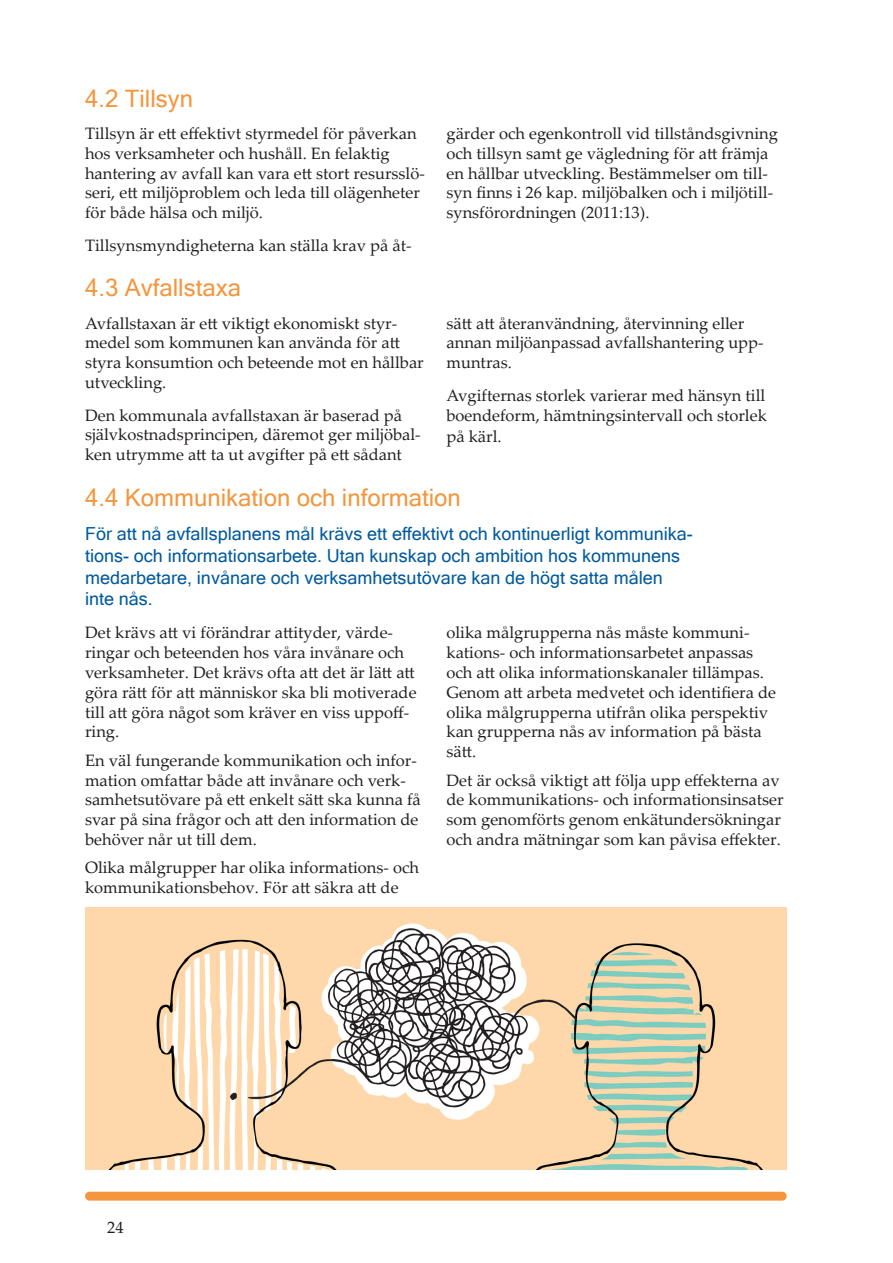
<style>
.page{position:relative;width:893px;height:1263px;background:#fff}
.page>*{position:absolute;margin:0;border:0;box-sizing:border-box;transform-origin:0 0}
.Rubrik_2{font:24px "Microsoft Sans Serif";color:#f4963d}
.t1{font:18px/21.6px "Microsoft Sans Serif";color:#015a9d}
.t2{font:16.5px/19.8px "Palatino Linotype";color:#231f20}
</style>
<div class="page">
<div style="left:85px;top:1192px;width:702px;height:8px;background:#f4963d;border-radius:4px"></div>
<img style="left:85px;top:907px;width:702px;height:262px">
<p class="Rubrik_2" style="left:85px;top:83px;width:110px">4.2 Tillsyn</p>
<p class="t2" style="left:85px;top:123px;width:341px">Tillsyn är ett effektivt styrmedel för påverkan hos verksamheter och hushåll. En felaktig hantering av avfall kan vara ett stort resursslö&shy;seri, ett miljöproblem och leda till olägenheter för både hälsa och miljö.</p>
<p class="t2" style="left:85px;top:235px;width:328px">Tillsynsmyndigheterna kan ställa krav på åt-</p>
<p class="Rubrik_2" style="left:85px;top:271px;width:158px">4.3 Avfallstaxa</p>
<p class="t2" style="left:85px;top:312px;width:340px">Avfallstaxan är ett viktigt ekonomiskt styr&shy;medel som kommunen kan använda för att styra konsumtion och beteende mot en hållbar utveckling.</p>
<p class="t2" style="left:85px;top:404px;width:337px">Den kommunala avfallstaxan är baserad på självkostnadsprincipen, däremot ger miljöbal&shy;ken utrymme att ta ut avgifter på ett sådant</p>
<p class="t2" style="left:446px;top:123px;width:333px">gärder och egenkontroll vid tillståndsgivning och tillsyn samt ge vägledning för att främja en hållbar utveckling. Bestämmelser om till&shy;syn finns i 26 kap. miljöbalken och i miljötill&shy;synsförordningen (2011:13).</p>
<p class="t2" style="left:446px;top:312px;width:319px">sätt att återanvändning, återvinning eller annan miljöanpassad avfallshantering upp&shy;muntras.</p>
<p class="t2" style="left:446px;top:385px;width:322px">Avgifternas storlek varierar med hänsyn till boendeform, hämtningsintervall och storlek</p>
<p class="t2" style="left:446px;top:426px;width:57px">på kärl.</p>
<p class="Rubrik_2" style="left:85px;top:482px;width:377px">4.4 Kommunikation och information</p>
<p class="t1" style="left:85px;top:523px;width:609px">För att nå avfallsplanens mål krävs ett effektivt och kontinuerligt kommunika&shy;tions- och informationsarbete. Utan kunskap och ambition hos kommunens medarbetare, invånare och verksamhetsutövare kan de högt satta målen inte nås.</p>
<p class="t2" style="left:85px;top:622px;width:333px">Det krävs att vi förändrar attityder, värde&shy;ringar och beteenden hos våra invånare och verksamheter. Det krävs ofta att det är lätt att göra rätt för att människor ska bli motiverade till att göra något som kräver en viss uppoff&shy;ring.</p>
<p class="t2" style="left:85px;top:750px;width:337px">En väl fungerande kommunikation och infor&shy;mation omfattar både att invånare och verk&shy;samhetsutövare på ett enkelt sätt ska kunna få svar på sina frågor och att den information de behöver når ut till dem.</p>
<p class="t2" style="left:85px;top:857px;width:336px">Olika målgrupper har olika informations- och kommunikationsbehov. För att säkra att de</p>
<p class="t2" style="left:446px;top:622px;width:331px">olika målgrupperna nås måste kommuni&shy;kations- och informationsarbetet anpassas och att olika informationskanaler tillämpas.<br>Genom att arbeta medvetet och identifiera de olika målgrupperna utifrån olika perspektiv kan grupperna nås av information på bästa sätt.</p>
<p class="t2" style="left:446px;top:769px;width:339px">Det är också viktigt att följa upp effekterna av de kommunikations- och informationsinsatser som genomförts genom enkätundersökningar och andra mätningar som kan påvisa effekter.</p>
<p class="t2" style="left:107px;top:1217px;width:18px">24</p>
</div>
